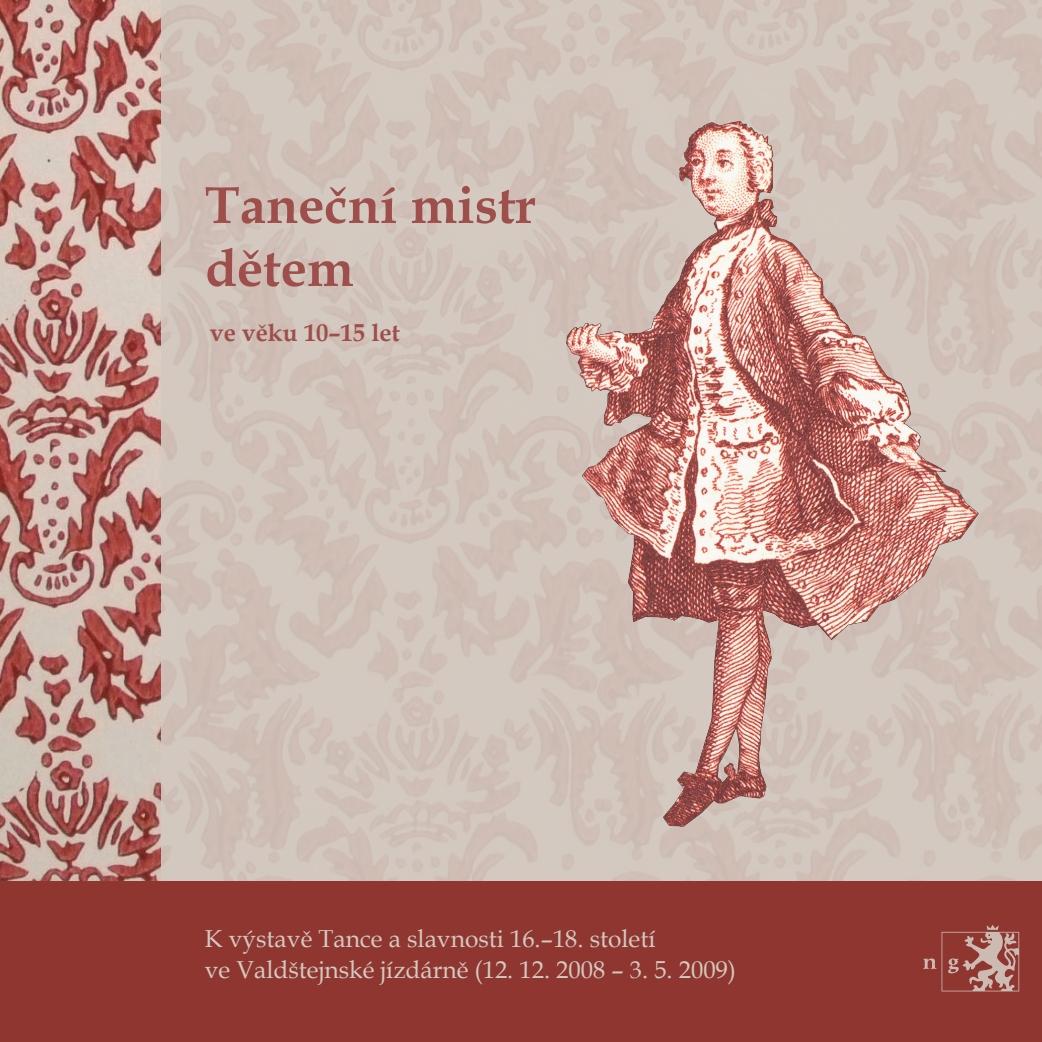
<style>
.page{position:relative;width:1042px;height:1042px;background:#fff}
.page>*{position:absolute;margin:0;border:0;box-sizing:border-box;transform-origin:0 0}
.t1{font:700 52.5px/63px "Book Antiqua";color:#9e4f4b}
.t2{font:24.5px/31.5px "Book Antiqua";color:#d3c9c0}
.t3{font:700 24.5px "Book Antiqua";color:#9e4f4b}
</style>
<div class="page">
<img style="left:0;top:0;width:161px;height:881px">
<div style="left:161px;top:0;width:881px;height:1042px;background:#d3c9c0"></div>
<img style="left:549px;top:101px;width:443px;height:732px">
<div style="left:0;top:881px;width:1042px;height:161px;background:#8f3630"></div>
<svg style="left:923px;top:925px;width:96px;height:66px"></svg>
<h1 class="t1" style="left:205px;top:173px;width:332px">Taneční mistr dětem</h1>
<p class="t3" style="left:210px;top:315px;width:191px">ve věku 10–15 let</p>
<p class="t2" style="left:205px;top:922px;width:533px">K výstavě Tance a slavnosti 16.–18. století<br>ve Valdštejnské jízdárně (12. 12. 2008 – 3. 5. 2009)</p>
</div>
